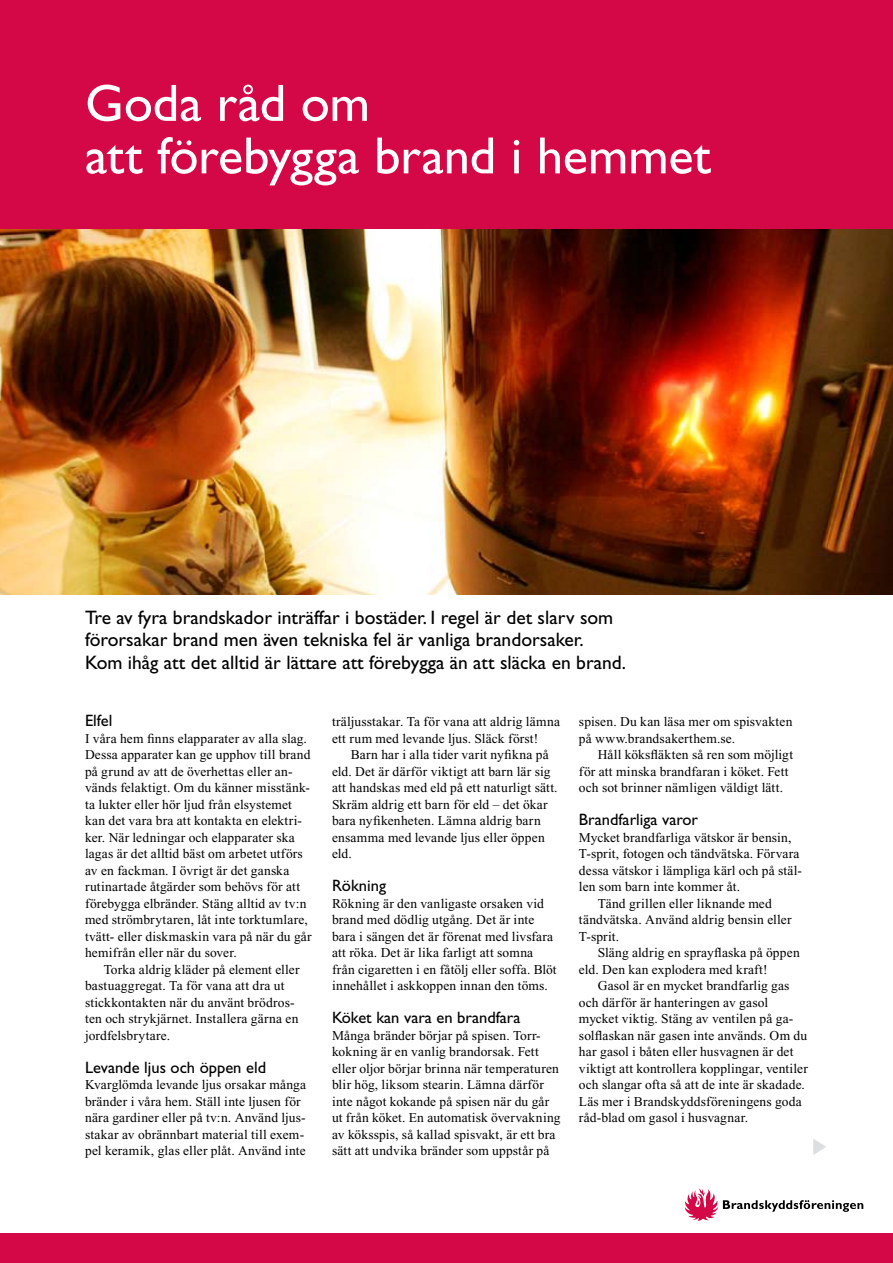
<style>
.page{position:relative;width:893px;height:1263px;background:#fff}
.page>*{position:absolute;margin:0;border:0;box-sizing:border-box;transform-origin:0 0}
.t1{font:52.5px/52.5px "Gill Sans Std";letter-spacing:-.005em;color:#fff}
.t2{font:19.5px/22.5px "Gill Sans Std";color:#000}
.t3{font:16.5px "Gill Sans Std";color:#000}
.t4{font:13.5px/16.5px "Times New Roman";letter-spacing:.01em;color:#000}
</style>
<div class="page">
<svg style="left:685px;top:1188px;width:178px;height:33px"></svg>
<img style="left:0;top:228px;width:893px;height:366px">
<div style="left:0;top:0;width:893px;height:228px;background:#d40846"></div>
<div style="left:0;top:1233px;width:893px;height:30px;background:#d40846"></div>
<svg style="left:813px;top:1139px;width:13px;height:16px"></svg>
<h1 class="t1" style="left:85px;top:77px;width:627px">Goda råd om<br>att förebygga brand i hemmet</h1>
<h2 class="t2" style="left:85px;top:606px;width:542px">Tre av fyra brandskador inträffar i bostäder. I regel är det slarv som förorsakar brand men även tekniska fel är vanliga brandorsaker.<br>Kom ihåg att det alltid är lättare att förebygga än att släcka en brand.</h2>
<p class="t3" style="left:85px;top:711px;width:29px">Elfel</p>
<p class="t4" style="left:85px;top:730px;width:228px">I våra hem finns elapparater av alla slag.<br>Dessa apparater kan ge upphov till brand på grund av att de överhettas eller an&shy;vänds felaktigt. Om du känner misstänk&shy;ta lukter eller hör ljud från elsystemet kan det vara bra att kontakta en elektri&shy;ker. När ledningar och elapparater ska lagas är det alltid bäst om arbetet utförs av en fackman. I övrigt är det ganska rutinartade åtgärder som behövs för att förebygga elbränder. Stäng alltid av tv:n med strömbrytaren, låt inte torktumlare, tvätt- eller diskmaskin vara på när du går hemifrån eller när du sover.</p>
<p class="t4" style="left:85px;top:961px;width:216px;text-indent:19px">Torka aldrig kläder på element eller bastuaggregat. Ta för vana att dra ut stickkontakten när du använt brödros&shy;ten och strykjärnet. Installera gärna en jordfelsbrytare.</p>
<p class="t3" style="left:85px;top:1057px;width:183px">Levande ljus och öppen eld</p>
<p class="t4" style="left:85px;top:1076px;width:222px">Kvarglömda levande ljus orsakar många bränder i våra hem. Ställ inte ljusen för nära gardiner eller på tv:n. Använd ljus&shy;stakar av obrännbart material till exem&shy;pel keramik, glas eller plåt. Använd inte</p>
<p class="t4" style="left:332px;top:713px;width:230px">träljusstakar. Ta för vana att aldrig lämna ett rum med levande ljus. Släck först!</p>
<p class="t4" style="left:332px;top:746px;width:227px;text-indent:19px">Barn har i alla tider varit nyfikna på eld. Det är därför viktigt att barn lär sig att handskas med eld på ett naturligt sätt.<br>Skräm aldrig ett barn för eld – det ökar bara nyfikenheten. Lämna aldrig barn ensamma med levande ljus eller öppen eld.</p>
<p class="t3" style="left:332px;top:876px;width:56px">Rökning</p>
<p class="t4" style="left:332px;top:895px;width:226px">Rökning är den vanligaste orsaken vid brand med dödlig utgång. Det är inte bara i sängen det är förenat med livsfara att röka. Det är lika farligt att somna från cigaretten i en fåtölj eller soffa. Blöt innehållet i askkoppen innan den töms.</p>
<p class="t3" style="left:332px;top:1008px;width:190px">Köket kan vara en brandfara</p>
<p class="t4" style="left:332px;top:1027px;width:230px">Många bränder börjar på spisen. Torr&shy;kokning är en vanlig brandorsak. Fett eller oljor börjar brinna när temperaturen blir hög, liksom stearin. Lämna därför inte något kokande på spisen när du går ut från köket. En automatisk övervakning av köksspis, så kallad spisvakt, är ett bra sätt att undvika bränder som uppstår på</p>
<p class="t4" style="left:579px;top:713px;width:215px">spisen. Du kan läsa mer om spisvakten på www.brandsakerthem.se.</p>
<p class="t4" style="left:579px;top:746px;width:216px;text-indent:19px">Håll köksfläkten så ren som möjligt för att minska brandfaran i köket. Fett och sot brinner nämligen väldigt lätt.</p>
<p class="t3" style="left:579px;top:810px;width:121px">Brandfarliga varor</p>
<p class="t4" style="left:579px;top:829px;width:214px">Mycket brandfarliga vätskor är bensin,</p>
<p class="t4" style="left:579px;top:845px;width:222px">T-sprit, fotogen och tändvätska. Förvara</p>
<p class="t4" style="left:579px;top:862px;width:225px">dessa vätskor i lämpliga kärl och på stäl-</p>
<p class="t4" style="left:579px;top:878px;width:163px">len som barn inte kommer åt.</p>
<p class="t4" style="left:598px;top:895px;width:176px">Tänd grillen eller liknande med</p>
<p class="t4" style="left:579px;top:911px;width:214px">tändvätska. Använd aldrig bensin eller</p>
<p class="t4" style="left:579px;top:928px;width:42px">T-sprit.</p>
<p class="t4" style="left:598px;top:944px;width:204px">Släng aldrig en sprayflaska på öppen</p>
<p class="t4" style="left:579px;top:961px;width:190px">eld. Den kan explodera med kraft!</p>
<p class="t4" style="left:598px;top:977px;width:193px">Gasol är en mycket brandfarlig gas</p>
<p class="t4" style="left:579px;top:994px;width:191px">och därför är hanteringen av gasol</p>
<p class="t4" style="left:579px;top:1010px;width:216px">mycket viktig. Stäng av ventilen på ga-</p>
<p class="t4" style="left:579px;top:1027px;width:230px">solflaskan när gasen inte används. Om du</p>
<p class="t4" style="left:579px;top:1043px;width:216px">har gasol i båten eller husvagnen är det</p>
<p class="t4" style="left:579px;top:1060px;width:230px">viktigt att kontrollera kopplingar, ventiler</p>
<p class="t4" style="left:579px;top:1076px;width:227px">och slangar ofta så att de inte är skadade.</p>
<p class="t4" style="left:579px;top:1093px;width:224px">Läs mer i Brandskyddsföreningens goda</p>
<p class="t4" style="left:579px;top:1109px;width:171px">råd-blad om gasol i husvagnar.</p>
</div>
